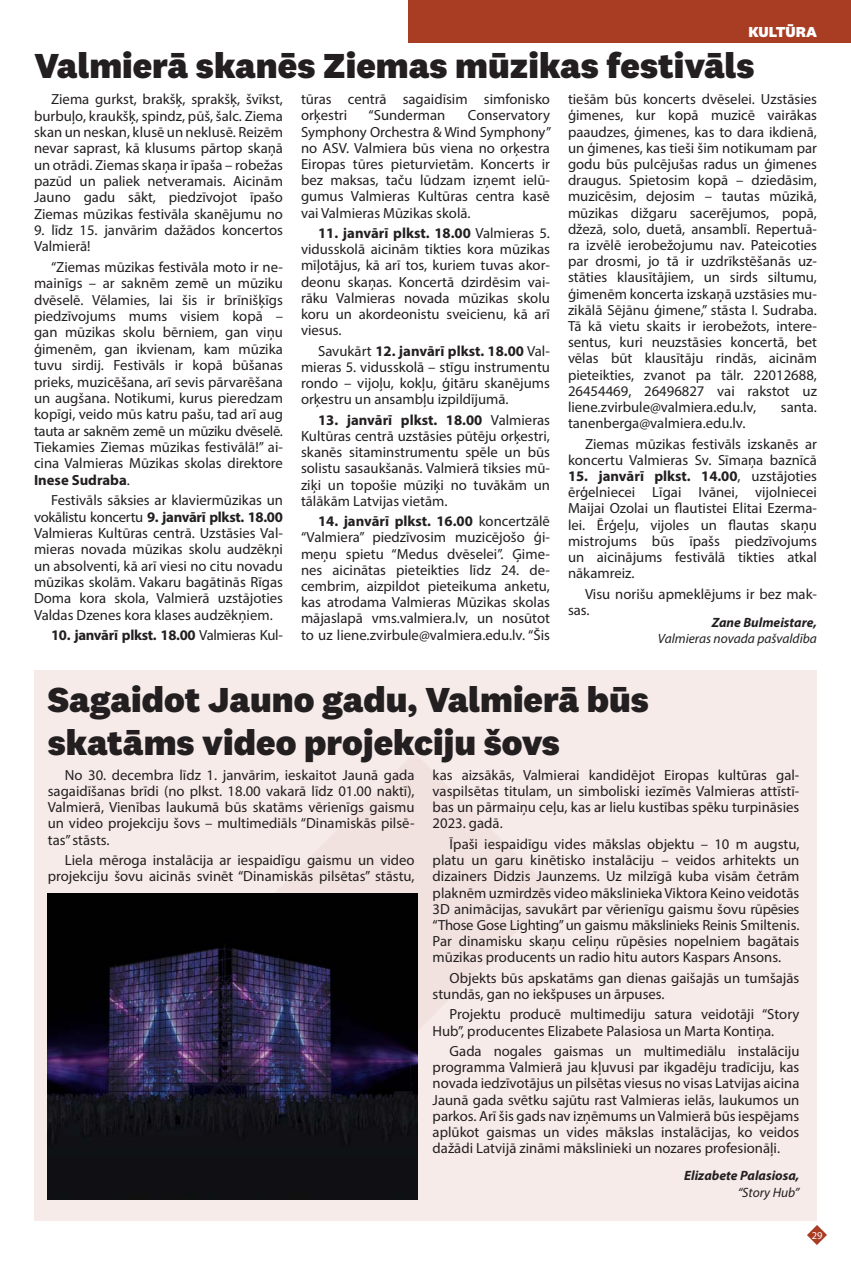
<style>
.page{position:relative;width:851px;height:1263px;background:#fff}
.page>*{position:absolute;margin:0;border:0;box-sizing:border-box;transform-origin:0 0}
.Virsraksts{font:800 36px/43.2px "National 2";color:#231f20}
.t1{font:800 15px "National 2";color:#fff}
.Pamata_teksts{font:14.7px/16.2px "Myriad Pro";color:#231f20;text-align:justify}
.Pamata_teksts-2{font:700 14.7px "Myriad Pro";letter-spacing:-.02em;color:#231f20}
.Pamata_teksts-3{font:italic 13.5px/16.5px "Myriad Pro";color:#231f20;text-align:right}
.Pamata_teksts-4{font:italic 700 13.5px/16.5px "Myriad Pro";color:#231f20;text-align:right}
.lpp{font:10.5px "Myriad Pro";color:#fff}
.s1{font-weight:700}
.s2{font-weight:400}
</style>
<div class="page">
<div style="left:35px;top:670px;width:781px;height:550px;background:#f6ebe9"></div>
<svg style="left:807px;top:1225px;width:19px;height:20px"></svg>
<img style="left:48px;top:893px;width:369px;height:306px">
<div style="left:408px;top:0;width:442px;height:43px;background:#a93d24"></div>
<p class="t1" style="left:748px;top:22px;width:70px">KULTŪRA</p>
<p class="Virsraksts" style="left:35px;top:44px;width:721px">Valmierā skanēs Ziemas mūzikas festivāls</p>
<p class="Pamata_teksts" style="left:34px;top:91px;width:250px;text-indent:17px">Ziema gurkst, brakšķ, sprakšķ, švīkst, burbuļo, kraukšķ, spindz, pūš, šalc. Ziema skan un neskan, klusē un neklusē. Reizēm nevar saprast, kā klusums pārtop skaņā un otrādi. Ziemas skaņa ir īpaša – robežas pazūd un paliek netveramais. Aicinām Jauno gadu sākt, piedzīvojot īpašo Ziemas mūzikas festivāla skanējumu no</p>
<p class="Pamata_teksts" style="left:34px;top:222px;width:250px">9. līdz 15. janvārim dažādos koncertos<br>Valmierā!</p>
<p class="Pamata_teksts" style="left:34px;top:259px;width:250px;text-indent:17px">“Ziemas mūzikas festivāla moto ir ne&shy;mainīgs – ar saknēm zemē un mūziku dvēselē. Vēlamies, lai šis ir brīnišķīgs piedzīvojums mums visiem kopā – gan mūzikas skolu bērniem, gan viņu ģimenēm, gan ikvienam, kam mūzika tuvu sirdij. Festivāls ir kopā būšanas prieks, muzicēšana, arī sevis pārvarēšana un augšana. Notikumi, kurus pieredzam kopīgi, veido mūs katru pašu, tad arī aug tauta ar saknēm zemē un mūziku dvēselē.<br>Tiekamies Ziemas mūzikas festivālā!” ai&shy;cina Valmieras Mūzikas skolas direktore <span class="s1">Inese Sudraba</span>.</p>
<p class="Pamata_teksts" style="left:34px;top:492px;width:250px;text-indent:17px">Festivāls sāksies ar klaviermūzikas un vokālistu koncertu <span class="s1">9. janvārī plkst. 18.00<br></span>Valmieras Kultūras centrā. Uzstāsies Val&shy;mieras novada mūzikas skolu audzēkņi un absolventi, kā arī viesi no citu novadu mūzikas skolām. Vakaru bagātinās Rīgas Doma kora skola, Valmierā uzstājoties Valdas Dzenes kora klases audzēkņiem.</p>
<p class="Pamata_teksts-2" style="left:51px;top:626px;width:233px">10. janvārī plkst. 18.00 <span class="s2">Valmieras Kul-</span></p>
<p class="Pamata_teksts" style="left:301px;top:91px;width:250px">tūras centrā sagaidīsim simfonisko orķestri</p>
<p class="Pamata_teksts" style="left:368px;top:107px;width:78px">“Sunderman</p>
<p class="Pamata_teksts" style="left:301px;top:107px;width:252px;text-indent:167px">Conservatory Symphony Orchestra &amp; Wind Symphony” no ASV. Valmiera būs viena no orķestra Eiropas tūres pieturvietām. Koncerts ir bez maksas, taču lūdzam izņemt ielū&shy;gumus Valmieras Kultūras centra kasē vai Valmieras Mūzikas skolā.</p>
<p class="Pamata_teksts" style="left:301px;top:225px;width:250px;text-indent:17px"><span class="s1">11. janvārī plkst. 18.00</span> Valmieras 5. vidusskolā aicinām tikties kora mūzikas mīļotājus, kā arī tos, kuriem tuvas akor&shy;deonu skaņas. Koncertā dzirdēsim vai&shy;rāku Valmieras novada mūzikas skolu koru un akordeonistu sveicienu, kā arī viesus.</p>
<p class="Pamata_teksts" style="left:301px;top:342px;width:250px;text-indent:17px">Savukārt <span class="s1">12. janvārī plkst. 18.00</span> Val&shy;mieras 5. vidusskolā – stīgu instrumentu rondo – vijoļu, kokļu, ģitāru skanējums orķestru un ansambļu izpildījumā.</p>
<p class="Pamata_teksts" style="left:301px;top:411px;width:250px;text-indent:17px"><span class="s1">13. janvārī plkst. 18.00</span> Valmieras Kultūras centrā uzstāsies pūtēju orķestri, skanēs sitaminstrumentu spēle un būs solistu sasaukšanās. Valmierā tiksies mū&shy;ziķi un topošie mūziķi no tuvākām un tālākām Latvijas vietām.</p>
<p class="Pamata_teksts" style="left:301px;top:513px;width:250px;text-indent:17px"><span class="s1">14. janvārī plkst. 16.00</span> koncertzālē “Valmiera” piedzīvosim muzicējošo ģi&shy;meņu spietu “Medus dvēselei”. Ģime&shy;nes aicinātas pieteikties līdz 24. de&shy;cembrim, aizpildot pieteikuma anketu, kas atrodama Valmieras Mūzikas skolas mājaslapā vms.valmiera.lv, un nosūtot to uz liene.zvirbule@valmiera.edu.lv. “Šis</p>
<p class="Pamata_teksts" style="left:568px;top:91px;width:250px">tiešām būs koncerts dvēselei. Uzstāsies ģimenes, kur kopā muzicē vairākas paaudzes, ģimenes, kas to dara ikdienā, un ģimenes, kas tieši šim notikumam par godu būs pulcējušas radus un ģimenes draugus. Spietosim kopā – dziedāsim, muzicēsim, dejosim – tautas mūzikā, mūzikas dižgaru sacerējumos, popā, džezā, solo, duetā, ansamblī. Repertuā&shy;ra izvēlē ierobežojumu nav. Pateicoties par drosmi, jo tā ir uzdrīkstēšanās uz&shy;stāties klausītājiem, un sirds siltumu, ģimenēm koncerta izskaņā uzstāsies mu&shy;zikālā Sējānu ģimene,” stāsta I. Sudraba.<br>Tā kā vietu skaits ir ierobežots, intere&shy;sentus, kuri neuzstāsies koncertā, bet vēlas būt klausītāju rindās, aicinām pieteikties, zvanot pa tālr. 22012688, 26454469, 26496827 vai rakstot uz liene.zvirbule@valmiera.edu.lv,</p>
<p class="Pamata_teksts" style="left:780px;top:399px;width:38px">santa.</p>
<p class="Pamata_teksts" style="left:568px;top:415px;width:179px">tanenberga@valmiera.edu.lv.</p>
<p class="Pamata_teksts" style="left:568px;top:435px;width:250px;text-align:right">Ziemas mūzikas festivāls izskanēs ar koncertu Valmieras Sv. Sīmaņa baznīcā</p>
<p class="Pamata_teksts" style="left:568px;top:468px;width:250px"><span class="s1">15. janvārī plkst. 14.00</span>, uzstājoties ērģelniecei Līgai Ivānei, vijolniecei Maijai Ozolai un flautistei Elitai Ezerma&shy;lei. Ērģeļu, vijoles un flautas skaņu mistrojums būs īpašs piedzīvojums un aicinājums festivālā tikties atkal nākamreiz.</p>
<p class="Pamata_teksts" style="left:568px;top:585px;width:250px;text-indent:17px">Visu norišu apmeklējums ir bez mak&shy;sas.</p>
<p class="Pamata_teksts-3" style="left:657px;top:614px;width:160px"><span class="s1">Zane Bulmeistare,<br></span>Valmieras novada pašvaldība</p>
<p class="Virsraksts" style="left:48px;top:677px;width:602px">Sagaidot Jauno gadu, Valmierā būs skatāms video projekciju šovs</p>
<p class="Pamata_teksts" style="left:48px;top:766px;width:368px;text-indent:17px">No 30. decembra līdz 1. janvārim, ieskaitot Jaunā gada sagaidīšanas brīdi (no plkst. 18.00 vakarā līdz 01.00 naktī), Valmierā, Vienības laukumā būs skatāms vērienīgs gaismu un video projekciju šovs – multimediāls “Dinamiskās pilsē&shy;tas” stāsts.</p>
<p class="Pamata_teksts" style="left:48px;top:852px;width:368px;text-align:right">Liela mēroga instalācija ar iespaidīgu gaismu un video projekciju šovu aicinās svinēt “Dinamiskās pilsētas” stāstu,</p>
<p class="Pamata_teksts" style="left:432px;top:766px;width:368px">kas aizsākās, Valmierai kandidējot Eiropas kultūras gal&shy;vaspilsētas titulam, un simboliski iezīmēs Valmieras attīstī&shy;bas un pārmaiņu ceļu, kas ar lielu kustības spēku turpināsies 2023. gadā.</p>
<p class="Pamata_teksts" style="left:432px;top:836px;width:368px;text-indent:17px">Īpaši iespaidīgu vides mākslas objektu – 10 m augstu, platu un garu kinētisko instalāciju – veidos arhitekts un dizainers Didzis Jaunzems. Uz milzīgā kuba visām četrām plaknēm uzmirdzēs video mākslinieka Viktora Keino veidotās 3D animācijas, savukārt par vērienīgu gaismu šovu rūpēsies “Those Gose Lighting” un gaismu mākslinieks Reinis Smiltenis.<br>Par dinamisku skaņu celiņu rūpēsies nopelniem bagātais mūzikas producents un radio hitu autors Kaspars Ansons.</p>
<p class="Pamata_teksts" style="left:432px;top:969px;width:368px;text-indent:17px">Objekts būs apskatāms gan dienas gaišajās un tumšajās stundās, gan no iekšpuses un ārpuses.</p>
<p class="Pamata_teksts" style="left:432px;top:1006px;width:368px;text-indent:17px">Projektu producē multimediju satura veidotāji “Story<br>Hub”, producentes Elizabete Palasiosa un Marta Kontiņa.</p>
<p class="Pamata_teksts" style="left:432px;top:1043px;width:368px;text-indent:17px">Gada nogales gaismas un multimediālu instalāciju programma Valmierā jau kļuvusi par ikgadēju tradīciju, kas novada iedzīvotājus un pilsētas viesus no visas Latvijas aicina Jaunā gada svētku sajūtu rast Valmieras ielās, laukumos un parkos. Arī šis gads nav izņēmums un Valmierā būs iespējams aplūkot gaismas un vides mākslas instalācijas, ko veidos dažādi Latvijā zināmi mākslinieki un nozares profesionāļi.</p>
<p class="Pamata_teksts-4" style="left:684px;top:1167px;width:117px">Elizabete Palasiosa, <span class="s2">“Story Hub”</span></p>
<p class="lpp" style="left:811px;top:1229px;width:12px">29</p>
</div>
